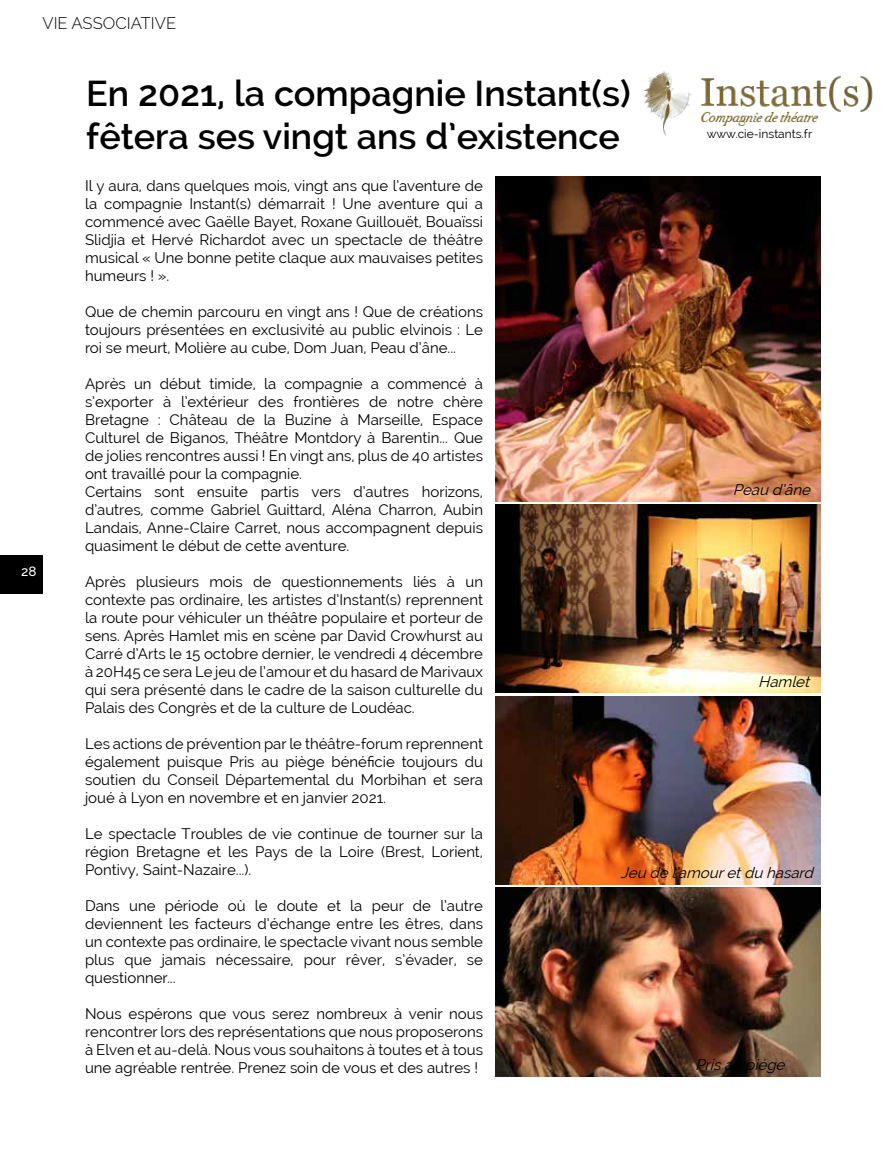
<style>
.page{position:relative;width:893px;height:1149px;background:#fff}
.page>*{position:absolute;margin:0;border:0;box-sizing:border-box;transform-origin:0 0}
.t1{font:600 36px/43.2px "Raleway";color:#000}
.t2{font:300 16.5px "Raleway";color:#000}
.t3{font:15px/18px "Raleway";color:#000;text-align:justify}
.t4{font:italic 15px "Raleway";color:#000}
.t5{font:500 13.5px "Raleway";color:#fff}
.t6{font:12px "Raleway";color:#000}
</style>
<div class="page">
<div style="left:0;top:555px;width:43px;height:38px;background:#000"></div>
<img style="left:643px;top:71px;width:230px;height:65px">
<img style="left:495px;top:504px;width:326px;height:188px">
<img style="left:495px;top:176px;width:326px;height:325px">
<img style="left:495px;top:696px;width:326px;height:188px">
<img style="left:495px;top:887px;width:326px;height:188px">
<p class="t2" style="left:43px;top:14px;width:135px">VIE ASSOCIATIVE</p>
<h1 class="t1" style="left:86px;top:72px;width:546px">En 2021, la compagnie Instant(s) fêtera ses vingt ans d’existence</h1>
<p class="t6" style="left:707px;top:127px;width:107px">www.cie-instants.fr</p>
<p class="t5" style="left:21px;top:563px;width:17px">28</p>
<p class="t3" style="left:85px;top:176px;width:400px">Il y aura, dans quelques mois, vingt ans que l’aventure de la compagnie Instant(s) démarrait ! Une aventure qui a commencé avec Gaëlle Bayet, Roxane Guillouët, Bouaïssi Slidjia et Hervé Richardot avec un spectacle de théâtre musical « Une bonne petite claque aux mauvaises petites humeurs ! ».</p>
<p class="t3" style="left:85px;top:302px;width:400px">Que de chemin parcouru en vingt ans ! Que de créations toujours présentées en exclusivité au public elvinois : Le roi se meurt, Molière au cube, Dom Juan, Peau d’âne...</p>
<p class="t3" style="left:85px;top:374px;width:399px;text-align:left">Après un début timide, la compagnie a commencé à s’exporter à l’extérieur des frontières de notre chère Bretagne : Château de la Buzine à Marseille, Espace Culturel de Biganos, Théâtre Montdory à Barentin... Que de jolies rencontres aussi ! En vingt ans, plus de 40 artistes ont travaillé pour la compagnie.<br>Certains sont ensuite partis vers d’autres horizons, d’autres, comme Gabriel Guittard, Aléna Charron, Aubin Landais, Anne-Claire Carret, nous accompagnent depuis quasiment le début de cette aventure.</p>
<p class="t3" style="left:85px;top:572px;width:400px">Après plusieurs mois de questionnements liés à un contexte pas ordinaire, les artistes d’Instant(s) reprennent la route pour véhiculer un théâtre populaire et porteur de sens. Après Hamlet mis en scène par David Crowhurst au Carré d’Arts le 15 octobre dernier, le vendredi 4 décembre à 20H45 ce sera Le jeu de l’amour et du hasard de Marivaux qui sera présenté dans le cadre de la saison culturelle du Palais des Congrès et de la culture de Loudéac.</p>
<p class="t3" style="left:85px;top:734px;width:399px">Les actions de prévention par le théâtre-forum reprennent également puisque Pris au piège bénéficie toujours du soutien du Conseil Départemental du Morbihan et sera joué à Lyon en novembre et en janvier 2021.</p>
<p class="t3" style="left:85px;top:824px;width:399px">Le spectacle Troubles de vie continue de tourner sur la région Bretagne et les Pays de la Loire (Brest, Lorient, Pontivy, Saint-Nazaire...).</p>
<p class="t3" style="left:85px;top:896px;width:400px">Dans une période où le doute et la peur de l’autre deviennent les facteurs d’échange entre les êtres, dans un contexte pas ordinaire, le spectacle vivant nous semble plus que jamais nécessaire, pour rêver, s’évader, se questionner...</p>
<p class="t3" style="left:85px;top:1004px;width:400px">Nous espérons que vous serez nombreux à venir nous rencontrer lors des représentations que nous proposerons à Elven et au-delà. Nous vous souhaitons à toutes et à tous une agréable rentrée. Prenez soin de vous et des autres !</p>
<p class="t4" style="left:733px;top:481px;width:83px">Peau d’âne</p>
<p class="t4" style="left:758px;top:672px;width:57px">Hamlet</p>
<p class="t4" style="left:621px;top:863px;width:198px">Jeu de l’amouretdu hasard</p>
<p class="t4" style="left:695px;top:1055px;width:95px">Prisau piége</p>
</div>
